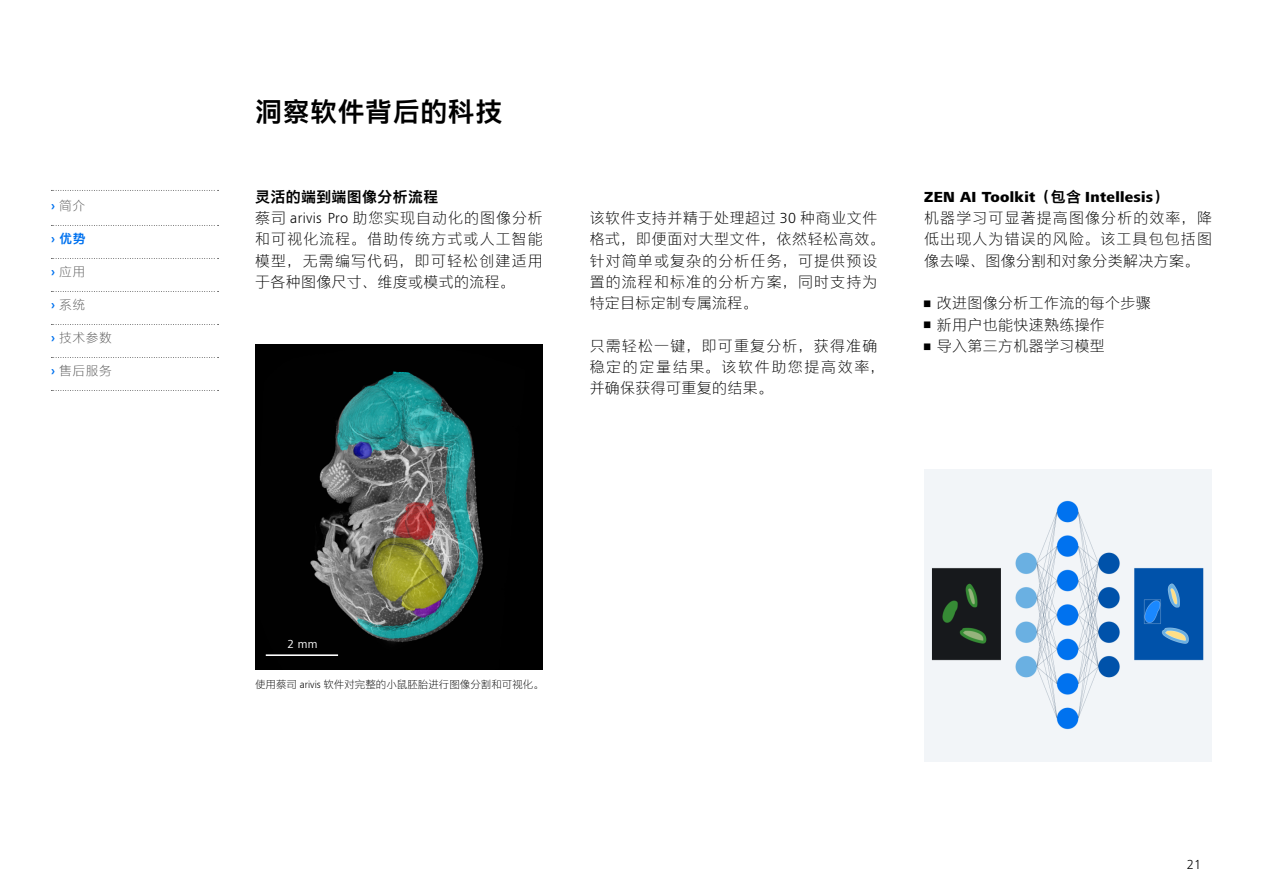
<style>
.page{position:relative;width:1263px;height:893px;background:#fff}
.page>*{position:absolute;margin:0;border:0;box-sizing:border-box;transform-origin:0 0}
.t1{font:27px "M Ying Hei PRC W7";letter-spacing:.02em;color:#000}
.t2{font:15px/21.3px "M Ying Hei PRC W3";letter-spacing:.07em;color:#000;text-align:justify}
.t3{font:15px/21.3px "M Ying Hei PRC W3";letter-spacing:.04em;color:#000}
.t4{font:15px "M Ying Hei PRC W3";letter-spacing:.02em;color:#000}
.t5{font:800 15px "ZEISS Frutiger Next W1 G";letter-spacing:.02em;color:#000}
.t6{font:15px "M Ying Hei PRC W7";letter-spacing:.02em;color:#000}
.t7{font:300 13.5px "ZEISS Frutiger Next W1 G";color:#000}
.t8{font:12.75px "M Ying Hei PRC W3";letter-spacing:.04em;color:#595959}
.t9{font:12.75px "M Ying Hei PRC W7";color:#0072ef}
.t10{font:12px "ZEISS Frutiger Next W1 G";color:#fff}
.t11{font:10.5px "M Ying Hei PRC W3";color:#000}
.s1{font-family:"ZEISS Frutiger Next W1 G";font-weight:700;color:#0072ef}
.s2{font-family:"ZEISS Frutiger Next W1 G";font-weight:700}
.s3{font-family:"ZEISS Frutiger Next W1 G";font-weight:300}
.s4{font-family:"M Ying Hei PRC W7";font-weight:400}
</style>
<div class="page">
<svg style="left:51px;top:190px;width:168px;height:1px"></svg>
<svg style="left:51px;top:225px;width:168px;height:1px"></svg>
<svg style="left:51px;top:258px;width:168px;height:1px"></svg>
<svg style="left:51px;top:291px;width:168px;height:1px"></svg>
<svg style="left:51px;top:324px;width:168px;height:1px"></svg>
<svg style="left:51px;top:357px;width:168px;height:1px"></svg>
<svg style="left:51px;top:390px;width:168px;height:1px"></svg>
<img style="left:255px;top:345px;width:288px;height:325px">
<img style="left:924px;top:470px;width:288px;height:292px">
<hr style="left:266px;top:654px;width:72px;height:2px;background:#fff">
<p class="t8" style="left:51px;top:198px;width:36px"><span class="s1">›</span> 简介</p>
<p class="t9" style="left:51px;top:231px;width:36px"><span class="s2">›</span> 优势</p>
<p class="t8" style="left:51px;top:264px;width:36px"><span class="s1">›</span> 应用</p>
<p class="t8" style="left:51px;top:297px;width:36px"><span class="s1">›</span> 系统</p>
<p class="t8" style="left:51px;top:330px;width:62px"><span class="s1">›</span> 技术参数</p>
<p class="t8" style="left:51px;top:363px;width:62px"><span class="s1">›</span> 售后服务</p>
<h1 class="t1" style="left:255px;top:95px;width:249px">洞察软件背后的科技</h1>
<p class="t6" style="left:255px;top:187px;width:185px">灵活的端到端图像分析流程</p>
<p class="t2" style="left:255px;top:207px;width:289px">蔡司 <span class="s3">arivis Pro</span> 助您实现自动化的图像分析和可视化流程。借助传统方式或人工智能模型，无需编写代码，即可轻松创建适用于各种图像尺寸、维度或模式的流程。</p>
<p class="t3" style="left:590px;top:207px;width:297px">该软件支持并精于处理超过 <span class="s3">30</span> 种商业文件格式，即便面对大型文件，依然轻松高效。针对简单或复杂的分析任务，可提供预设置的流程和标准的分析方案，同时支持为特定目标定制专属流程。</p>
<p class="t2" style="left:590px;top:335px;width:297px;text-align:left">只需轻松一键，即可重复分析，获得准确稳定的定量结果。该软件助您提高效率，并确保获得可重复的结果。</p>
<p class="t5" style="left:924px;top:186px;width:246px">ZEN AI Toolkit<span class="s4">（包含</span> Intellesis<span class="s4">）</span></p>
<p class="t2" style="left:924px;top:207px;width:289px">机器学习可显著提高图像分析的效率，降低出现人为错误的风险。该工具包包括图像去噪、图像分割和对象分类解决方案。</p>
<p class="t4" style="left:924px;top:294px;width:228px"><span class="s3">•</span> 改进图像分析工作流的每个步骤</p>
<p class="t4" style="left:924px;top:315px;width:182px"><span class="s3">•</span> 新用户也能快速熟练操作</p>
<p class="t4" style="left:924px;top:336px;width:182px"><span class="s3">•</span> 导入第三方机器学习模型</p>
<p class="t10" style="left:288px;top:635px;width:31px">2 mm</p>
<p class="t11" style="left:255px;top:678px;width:290px">使用蔡司 <span class="s3">arivis</span> 软件对完整的小鼠胚胎进行图像分割和可视化。</p>
<p class="t7" style="left:1187px;top:855px;width:16px">21</p>
</div>
